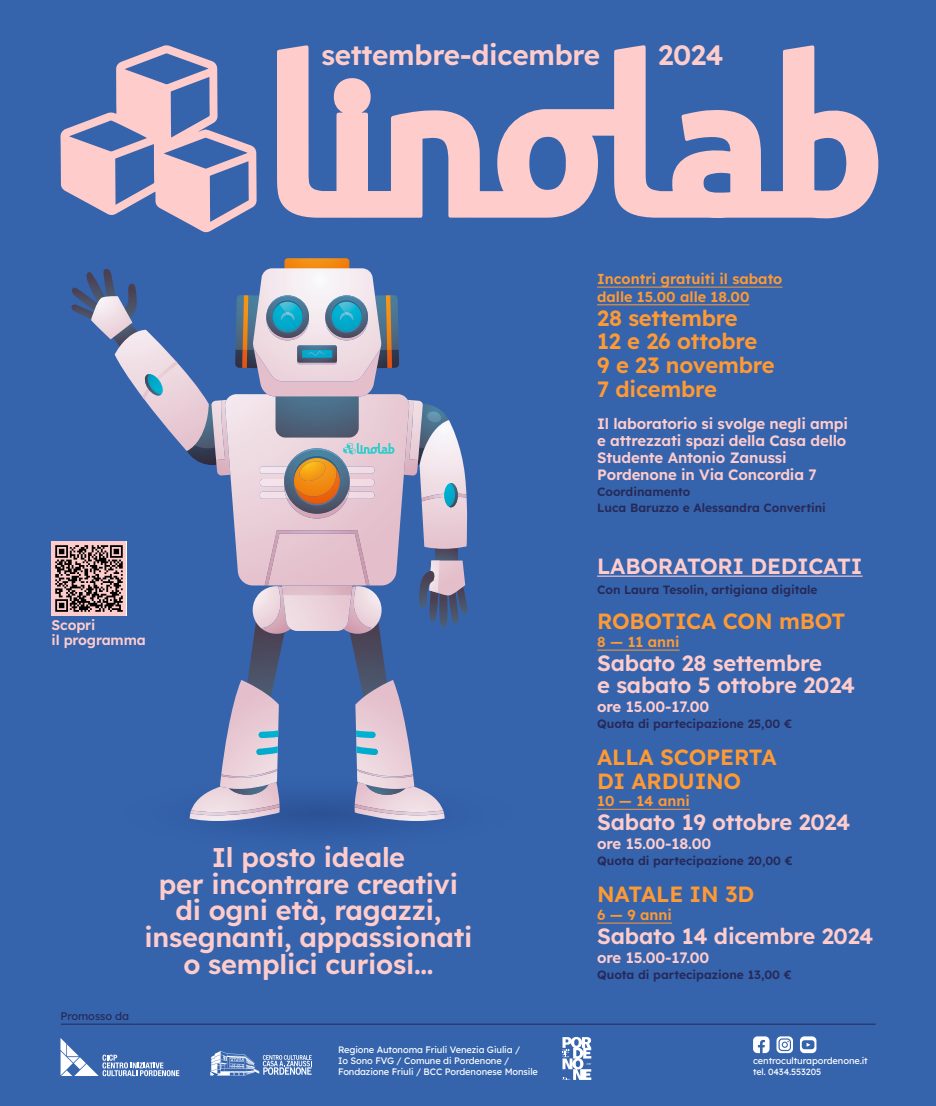
<style>
.page{position:relative;width:936px;height:1106px;background:#fff}
.page>*{position:absolute;margin:0;border:0;box-sizing:border-box;transform-origin:0 0}
.t1{font:600 27.9px "Lexend";letter-spacing:-.01em;color:#fcc}
.t2{font:600 27.06px "Lexend";letter-spacing:-.01em;color:#fcc}
.t3{font:600 21.99px "Lexend";letter-spacing:-.01em;color:#fcc}
.t4{font:600 21.99px "Lexend";letter-spacing:-.01em;color:#f93}
.t5{font:600 15px/17px "Lexend";letter-spacing:-.01em;color:#fcc}
.t6{font:600 14.43px "Lexend";color:#f93}
.t7{font:600 13.92px "Lexend";letter-spacing:-.01em;color:#fcc}
.t8{font:600 12px "Lexend";color:#272958}
.t9{font:11.07px "Lexend";letter-spacing:-.01em;color:#272958}
.t10{font:9.27px "Lexend";letter-spacing:-.01em;color:#fff}
.t11{font:9px "Lexend";letter-spacing:-.01em;color:#fff}
</style>
<div class="page">
<div style="left:0;top:0;width:935px;height:1106px;background:#3564ad"></div>
<svg style="left:210px;top:1051px;width:102px;height:24px"></svg>
<svg style="left:60px;top:1038px;width:119px;height:38px"></svg>
<svg style="left:60px;top:45px;width:197px;height:188px"></svg>
<svg style="left:277px;top:45px;width:601px;height:174px"></svg>
<hr style="left:597px;top:287px;width:185px;height:1px;background:#f93">
<hr style="left:597px;top:304px;width:152px;height:1px;background:#f93">
<hr style="left:597px;top:575px;width:265px;height:1px;background:#fcc">
<hr style="left:597px;top:649px;width:82px;height:1px;background:#f93">
<svg style="left:597px;top:809px;width:35px;height:1px"></svg>
<hr style="left:632px;top:809px;width:58px;height:1px;background:#f93">
<svg style="left:597px;top:922px;width:26px;height:1px"></svg>
<hr style="left:623px;top:922px;width:49px;height:1px;background:#f93">
<svg style="left:800px;top:1036px;width:16px;height:17px"></svg>
<svg style="left:776px;top:1036px;width:17px;height:17px"></svg>
<svg style="left:753px;top:1036px;width:16px;height:17px"></svg>
<hr style="left:61px;top:1023px;width:814px;height:1px;background:#272958">
<svg style="left:562px;top:1036px;width:29px;height:43px"></svg>
<svg style="left:52px;top:541px;width:19px;height:75px"></svg>
<svg style="left:71px;top:258px;width:397px;height:563px"></svg>
<p class="t1" style="left:321px;top:35px;width:280px">settembre-dicembre</p>
<p class="t1" style="left:658px;top:35px;width:67px">2024</p>
<p class="t7" style="left:52px;top:615px;width:45px">Scopri</p>
<p class="t7" style="left:52px;top:630px;width:96px">il programma</p>
<p class="t9" style="left:60px;top:1007px;width:70px">Promosso da</p>
<p class="t2" style="left:212px;top:837px;width:195px">Il posto ideale</p>
<p class="t2" style="left:159px;top:864px;width:300px">per incontrare creativi</p>
<p class="t2" style="left:175px;top:891px;width:267px">di ogni età, ragazzi,</p>
<p class="t2" style="left:145px;top:917px;width:329px">insegnanti, appassionati</p>
<p class="t2" style="left:183px;top:944px;width:252px">o semplici curiosi...</p>
<p class="t10" style="left:338px;top:1042px;width:184px">Regione Autonoma Friuli Venezia Giulia /</p>
<p class="t10" style="left:338px;top:1053px;width:173px">Io Sono FVG / Comune di Pordenone /</p>
<p class="t10" style="left:338px;top:1065px;width:201px">Fondazione Friuli / BCC Pordenonese Monsile</p>
<p class="t6" style="left:597px;top:268px;width:187px">Incontri gratuiti il sabato</p>
<p class="t6" style="left:597px;top:286px;width:154px">dalle 15.00 alle 18.00</p>
<p class="t4" style="left:597px;top:302px;width:142px">28 settembre</p>
<p class="t4" style="left:597px;top:325px;width:162px">12 e 26 ottobre</p>
<p class="t4" style="left:597px;top:349px;width:179px">9 e 23 novembre</p>
<p class="t4" style="left:597px;top:373px;width:121px">7 dicembre</p>
<p class="t5" style="left:597px;top:414px;width:252px">Il laboratorio si svolge negli ampi</p>
<p class="t5" style="left:597px;top:431px;width:251px">e attrezzati spazi della Casa dello<br>Studente Antonio Zanussi</p>
<p class="t5" style="left:597px;top:465px;width:221px">Pordenone in Via Concordia 7</p>
<p class="t8" style="left:597px;top:483px;width:95px">Coordinamento</p>
<p class="t8" style="left:597px;top:499px;width:230px">Luca Baruzzo e Alessandra Convertini</p>
<p class="t3" style="left:597px;top:550px;width:267px">LABORATORI DEDICATI</p>
<p class="t8" style="left:597px;top:581px;width:222px">Con Laura Tesolin, artigiana digitale</p>
<p class="t4" style="left:597px;top:605px;width:250px">ROBOTICA CON mBOT</p>
<p class="t6" style="left:597px;top:631px;width:84px">8 — 11 anni</p>
<p class="t3" style="left:597px;top:647px;width:226px">Sabato 28 settembre</p>
<p class="t3" style="left:597px;top:668px;width:259px">e sabato 5 ottobre 2024</p>
<p class="t5" style="left:597px;top:696px;width:114px">ore 15.00-17.00</p>
<p class="t8" style="left:597px;top:714px;width:196px">Quota di partecipazione 25,00 €</p>
<p class="t4" style="left:597px;top:741px;width:181px">ALLA SCOPERTA</p>
<p class="t4" style="left:597px;top:765px;width:145px">DI ARDUINO</p>
<p class="t6" style="left:597px;top:790px;width:94px">10 — 14 anni</p>
<p class="t3" style="left:597px;top:806px;width:254px">Sabato 19 ottobre 2024</p>
<p class="t5" style="left:597px;top:834px;width:115px">ore 15.00-18.00</p>
<p class="t8" style="left:597px;top:852px;width:197px">Quota di partecipazione 20,00 €</p>
<p class="t4" style="left:597px;top:878px;width:158px">NATALE IN 3D</p>
<p class="t6" style="left:597px;top:904px;width:76px">6 — 9 anni</p>
<p class="t3" style="left:597px;top:920px;width:278px">Sabato 14 dicembre 2024</p>
<p class="t5" style="left:597px;top:948px;width:114px">ore 15.00-17.00</p>
<p class="t8" style="left:597px;top:965px;width:196px">Quota di partecipazione 13,00 €</p>
<p class="t10" style="left:753px;top:1054px;width:116px">centroculturapordenone.it</p>
<p class="t11" style="left:753px;top:1065px;width:70px">tel. 0434.553205</p>
</div>
